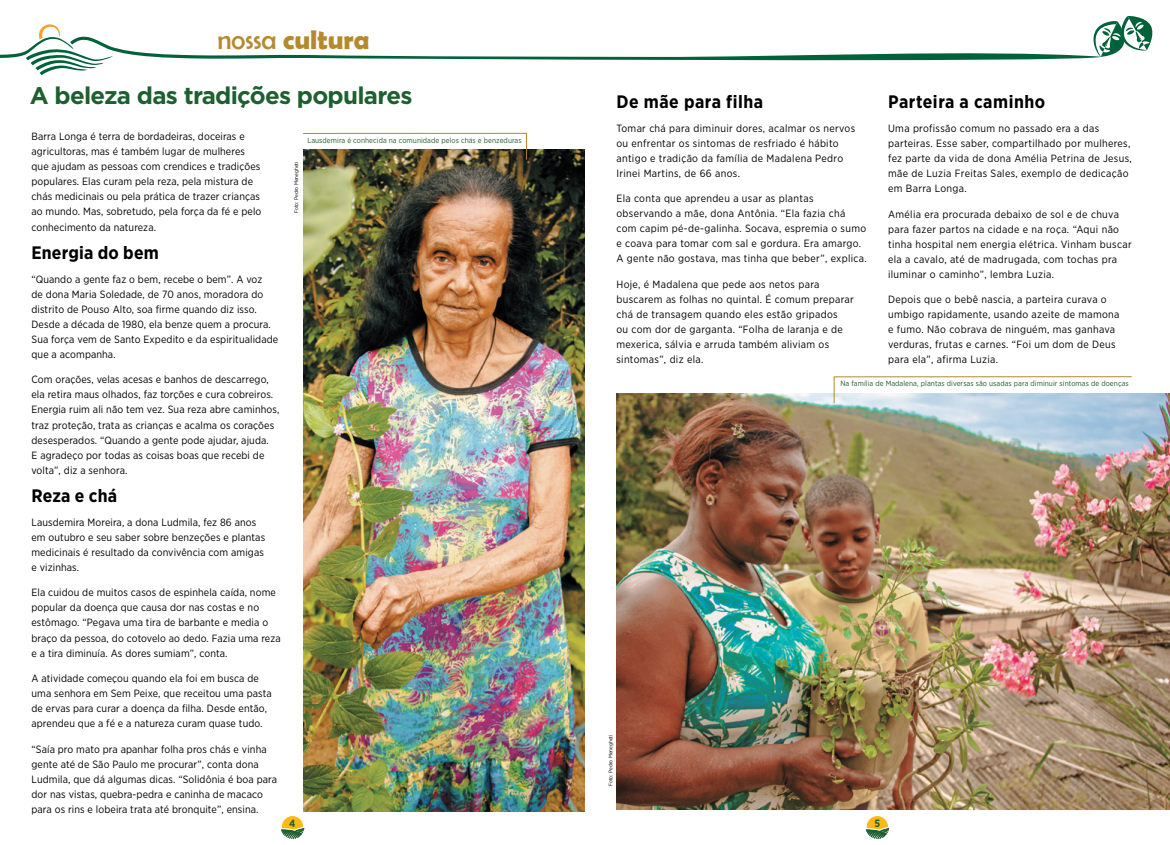
<style>
.page{position:relative;width:1170px;height:845px;background:#fff}
.page>*{position:absolute;margin:0;border:0;box-sizing:border-box;transform-origin:0 0}
.t1{font:700 27px "Berlin Sans FB Demi";color:#b5892d}
.t2{font:700 24px "Gotham";letter-spacing:-.03em;color:#1e5f2f}
.t3{font:700 18px "Gotham Narrow";letter-spacing:.03em;color:#000}
.t4{font:700 18px "Gotham Narrow";letter-spacing:.01em;color:#000}
.t5{font:10.5px/15px "Gotham Narrow";letter-spacing:.01em;color:#000}
.t6{font:10.5px/15px "Gotham Narrow";letter-spacing:.03em;color:#000}
.t7{font:700 10.5px "Gotham Narrow";color:#1e5f2f}
.t8{font:7.5px "Gotham Narrow";letter-spacing:.01em;color:#1d5a2e}
.t9{font:5.25px "Gotham Narrow";color:#000}
.s1{font-family:"Berlin Sans FB";font-weight:400}
</style>
<div class="page">
<svg style="left:0;top:16px;width:1153px;height:59px"></svg>
<img style="left:303px;top:149px;width:282px;height:662px">
<img style="left:303px;top:133px;width:224px;height:27px">
<img style="left:617px;top:393px;width:552px;height:415px">
<svg style="left:833px;top:376px;width:299px;height:27px"></svg>
<svg style="left:281px;top:816px;width:23px;height:22px"></svg>
<svg style="left:865px;top:816px;width:24px;height:22px"></svg>
<h1 class="t1" style="left:217px;top:24px;width:154px"><span class="s1">nossa</span> cultura</h1>
<h2 class="t2" style="left:30px;top:80px;width:384px">A beleza das tradições populares</h2>
<p class="t5" style="left:31px;top:129px;width:231px">Barra Longa é terra de bordadeiras, doceiras e agricultoras, mas é também lugar de mulheres que ajudam as pessoas com crendices e tradições populares. Elas curam pela reza, pela mistura de chás medicinais ou pela prática de trazer crianças ao mundo. Mas, sobretudo, pela força da fé e pelo conhecimento da natureza.</p>
<h3 class="t4" style="left:31px;top:241px;width:129px">Energia do bem</h3>
<p class="t5" style="left:31px;top:271px;width:248px">“Quando a gente faz o bem, recebe o bem”. A voz<br>de dona Maria Soledade, de 70 anos, moradora do distrito de Pouso Alto, soa firme quando diz isso.<br>Desde a década de 1980, ela benze quem a procura.<br>Sua força vem de Santo Expedito e da espiritualidade que a acompanha.</p>
<p class="t5" style="left:31px;top:372px;width:249px">Com orações, velas acesas e banhos de descarrego, ela retira maus olhados, faz torções e cura cobreiros.<br>Energia ruim ali não tem vez. Sua reza abre caminhos, traz proteção, trata as crianças e acalma os corações desesperados. “Quando a gente pode ajudar, ajuda.<br>E agradeço por todas as coisas boas que recebi de volta”, diz a senhora.</p>
<h3 class="t3" style="left:31px;top:484px;width:87px">Reza e chá</h3>
<p class="t5" style="left:31px;top:514px;width:235px">Lausdemira Moreira, a dona Ludmila, fez 86 anos em outubro e seu saber sobre benzeções e plantas medicinais é resultado da convivência com amigas e vizinhas.</p>
<p class="t5" style="left:31px;top:584px;width:251px">Ela cuidou de muitos casos de espinhela caída, nome popular da doença que causa dor nas costas e no estômago. “Pegava uma tira de barbante e media o braço da pessoa, do cotovelo ao dedo. Fazia uma reza e a tira diminuía. As dores sumiam”, conta.</p>
<p class="t5" style="left:31px;top:670px;width:242px">A atividade começou quando ela foi em busca de uma senhora em Sem Peixe, que receitou uma pasta de ervas para curar a doença da filha. Desde então, aprendeu que a fé e a natureza curam quase tudo.</p>
<p class="t5" style="left:31px;top:741px;width:247px">“Saía pro mato pra apanhar folha pros chás e vinha gente até de São Paulo me procurar”, conta dona Ludmila, que dá algumas dicas. “Solidônia é boa para dor nas vistas, quebra-pedra e caninha de macaco para os rins e lobeira trata até bronquite”, ensina.</p>
<p class="t8" style="left:307px;top:136px;width:216px">Lausdemira é conhecida na comunidade pelos chás e benzeduras</p>
<p class="t9" style="left:293px;top:213px;width:53px;rotate:-90deg">Foto: Pedro Menegheti</p>
<h3 class="t3" style="left:616px;top:90px;width:148px">De mãe para filha</h3>
<p class="t6" style="left:616px;top:120px;width:240px">Tomar chá para diminuir dores, acalmar os nervos ou enfrentar os sintomas de resfriado é hábito antigo e tradição da família de Madalena Pedro Irinei Martins, de 66 anos.</p>
<p class="t6" style="left:616px;top:191px;width:252px">Ela conta que aprendeu a usar as plantas observando a mãe, dona Antônia. “Ela fazia chá com capim pé-de-galinha. Socava, espremia o sumo e coava para tomar com sal e gordura. Era amargo.<br>A gente não gostava, mas tinha que beber”, explica.</p>
<p class="t6" style="left:616px;top:276px;width:239px">Hoje, é Madalena que pede aos netos para buscarem as folhas no quintal. É comum preparar chá de transagem quando eles estão gripados<br>ou com dor de garganta. “Folha de laranja e de mexerica, sálvia e arruda também aliviam os sintomas”, diz ela.</p>
<h3 class="t3" style="left:888px;top:90px;width:159px">Parteira a caminho</h3>
<p class="t6" style="left:888px;top:120px;width:245px">Uma profissão comum no passado era a das parteiras. Esse saber, compartilhado por mulheres, fez parte da vida de dona Amélia Petrina de Jesus, mãe de Luzia Freitas Sales, exemplo de dedicação em Barra Longa.</p>
<p class="t6" style="left:888px;top:206px;width:245px">Amélia era procurada debaixo de sol e de chuva para fazer partos na cidade e na roça. “Aqui não tinha hospital nem energia elétrica. Vinham buscar ela a cavalo, até de madrugada, com tochas pra iluminar o caminho”, lembra Luzia.</p>
<p class="t6" style="left:888px;top:292px;width:233px">Depois que o bebê nascia, a parteira curava o umbigo rapidamente, usando azeite de mamona e fumo. Não cobrava de ninguém, mas ganhava verduras, frutas e carnes. “Foi um dom de Deus para ela”, afirma Luzia.</p>
<p class="t8" style="left:840px;top:379px;width:290px">Na família de Madalena, plantas diversas são usadas para diminuir sintomas de doenças</p>
<p class="t9" style="left:607px;top:785px;width:53px;rotate:-90deg">Foto: Pedro Menegheti</p>
<p class="t7" style="left:289px;top:816px;width:8px">4</p>
<p class="t7" style="left:874px;top:816px;width:7px">5</p>
</div>
